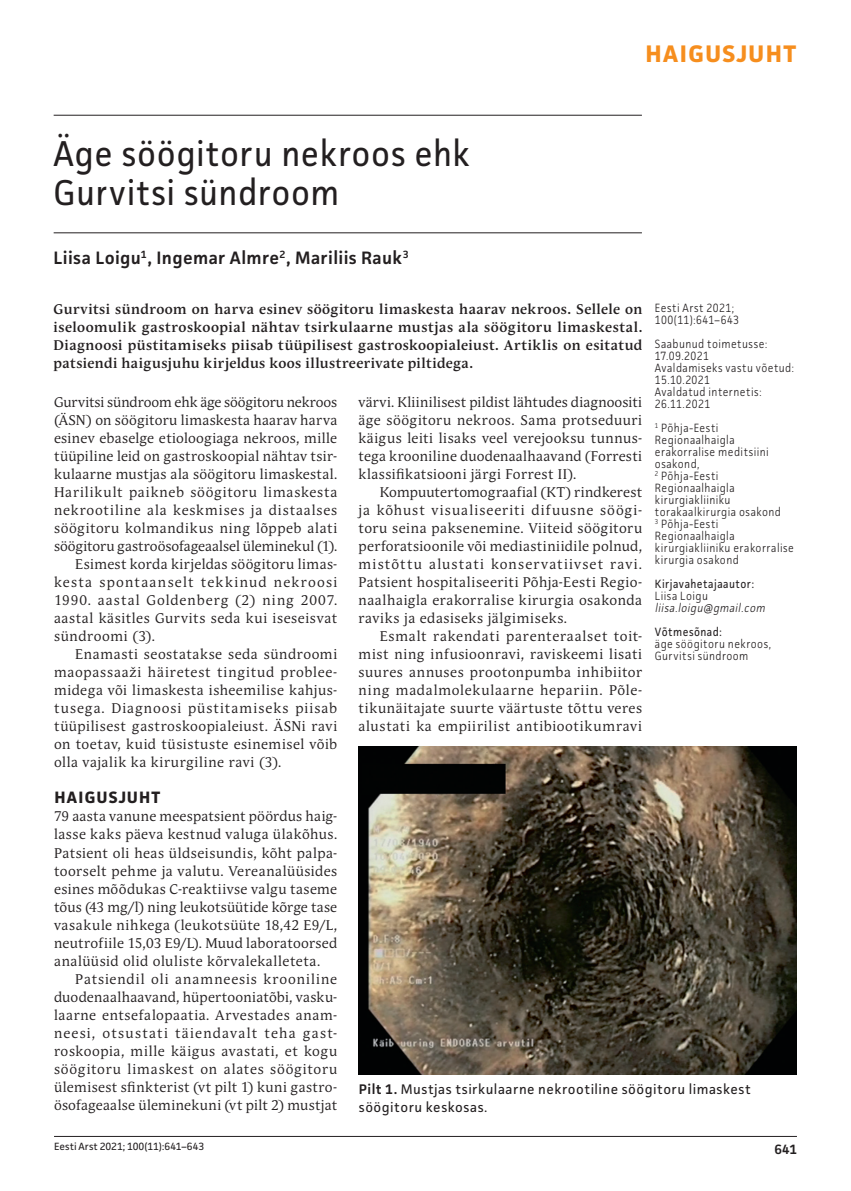
<style>
.page{position:relative;width:851px;height:1191px;background:#fff}
.page>*{position:absolute;margin:0;border:0;box-sizing:border-box;transform-origin:0 0}
.t1{font:36px/39px "Facit";letter-spacing:.015em;color:#231f20;scale:.95 1}
.t2{font:700 24px "Facit";letter-spacing:.05em;color:#f68e1e}
.t3{font:600 18px "Facit";letter-spacing:.02em;color:#231f20}
.t4{font:700 16.5px "Facit";color:#231f20}
.t5{font:13.95px/18px "Andulka Book Pro";letter-spacing:.04em;color:#231f20;text-align:justify}
.t6{font:700 13.95px/18px "Andulka Book Pro";letter-spacing:.03em;color:#231f20;text-align:justify}
.t7{font:13.95px "Andulka Book Pro";letter-spacing:.02em;color:#231f20}
.t8{font:13.95px/18px "Facit";letter-spacing:.035em;color:#231f20}
.t9{font:13.95px "Andulka Book Pro";letter-spacing:.065em;color:#231f20}
.t10{font:13.95px "Andulka Book Pro";letter-spacing:.075em;color:#231f20}
.t11{font:13.95px "Andulka Book Pro";color:#231f20}
.t12{font:13.95px "Andulka Book Pro";letter-spacing:-.005em;color:#231f20}
.t13{font:13.95px "Andulka Book Pro";letter-spacing:.06em;color:#231f20}
.t14{font:13.95px "Andulka Book Pro";letter-spacing:.09em;color:#231f20}
.t15{font:600 13.5px "Facit";color:#231f20}
.t16{font:300 12px/12px "Facit";letter-spacing:.04em;color:#231f20;scale:.9 1}
.t17{font:12px "Facit";letter-spacing:.04em;color:#231f20;scale:.9 1}
.t18{font:italic 300 12px "Facit";color:#231f20;scale:.9 1}
.t19{font:10.5px "Facit";letter-spacing:-.005em;color:#231f20}
.s1{font-weight:600}
</style>
<div class="page">
<hr style="left:54px;top:1136px;width:742px;height:1px;background:#231f20">
<hr style="left:54px;top:115px;width:587px;height:1px;background:#231f20">
<hr style="left:54px;top:232px;width:587px;height:1px;background:#231f20">
<img style="left:359px;top:746px;width:437px;height:328px">
<h1 class="t1" style="left:54px;top:133px;width:439px">Äge söögitoru nekroos ehk<br>Gurvitsi sündroom</h1>
<h2 class="t2" style="left:645px;top:39px;width:152px">HAIGUSJUHT</h2>
<p class="t3" style="left:54px;top:246px;width:356px">Liisa Loigu<sup>1</sup>, Ingemar Almre<sup>2</sup>, Mariliis Rauk<sup>3</sup></p>
<p class="t6" style="left:54px;top:300px;width:590px">Gurvitsi sündroom on harva esinev söögitoru limaskesta haarav nekroos. Sellele on iseloomulik gastroskoopial nähtav tsirkulaarne mustjas ala söögitoru limaskestal.<br>Diagnoosi püstitamiseks piisab tüüpilisest gastroskoopialeiust. Artiklis on esitatud patsiendi haigusjuhu kirjeldus koos illustreerivate piltidega.</p>
<p class="t12" style="left:54px;top:394px;width:284px">Gurvitsi sündroom ehk äge söögitoru nekroos</p>
<p class="t5" style="left:54px;top:411px;width:285px">(ÄSN) on söögitoru limaskesta haarav harva</p>
<p class="t7" style="left:54px;top:430px;width:285px">esinev ebaselge etioloogiaga nekroos, mille</p>
<p class="t7" style="left:54px;top:448px;width:285px">tüüpiline leid on gastroskoopial nähtav tsir-</p>
<p class="t5" style="left:54px;top:465px;width:285px">kulaarne mustjas ala söögitoru limaskestal.</p>
<p class="t9" style="left:54px;top:484px;width:284px">Harilikult paikneb söögitoru limaskesta</p>
<p class="t9" style="left:54px;top:502px;width:285px">nekrootiline ala keskmises ja distaalses</p>
<p class="t5" style="left:54px;top:519px;width:284px">söögitoru kolmandikus ning lõppeb alati</p>
<p class="t11" style="left:54px;top:538px;width:284px">söögitoru gastroösofageaalsel üleminekul (1).</p>
<p class="t5" style="left:75px;top:555px;width:263px">Esimest korda kirjeldas söögitoru limas-</p>
<p class="t14" style="left:54px;top:574px;width:285px">kesta spontaanselt tekkinud nekroosi</p>
<p class="t10" style="left:54px;top:592px;width:285px">1990. aastal Goldenberg (2) ning 2007.</p>
<p class="t5" style="left:54px;top:609px;width:284px">aastal käsitles Gurvits seda kui iseseisvat</p>
<p class="t5" style="left:54px;top:627px;width:102px">sündroomi (3).</p>
<p class="t5" style="left:75px;top:645px;width:263px">Enamasti seostatakse seda sündroomi</p>
<p class="t13" style="left:54px;top:664px;width:285px">maopassaaži häiretest tingitud problee-</p>
<p class="t5" style="left:54px;top:681px;width:285px">midega või limaskesta isheemilise kahjus-</p>
<p class="t10" style="left:54px;top:700px;width:285px">tusega. Diagnoosi püstitamiseks piisab</p>
<p class="t5" style="left:54px;top:717px;width:285px">tüüpilisest gastroskoopialeiust. ÄSNi ravi</p>
<p class="t5" style="left:54px;top:735px;width:285px">on toetav, kuid tüsistuste esinemisel võib</p>
<p class="t5" style="left:54px;top:753px;width:229px">olla vajalik ka kirurgiline ravi (3).</p>
<p class="t4" style="left:54px;top:787px;width:12px">HAIGUSJUHT</p>
<p class="t5" style="left:54px;top:807px;width:285px">79 aasta vanune meespatsient pöördus haig&shy;lasse kaks päeva kestnud valuga ülakõhus.<br>Patsient oli heas üldseisundis, kõht palpa&shy;toorselt pehme ja valutu. Vereanalüüsides esines mõõdukas C-reaktiivse valgu taseme tõus (43 mg/l) ning leukotsüütide kõrge tase vasakule nihkega (leukotsüüte 18,42 E9/L, neutrofiile 15,03 E9/L). Muud laboratoorsed analüüsid olid oluliste kõrvalekalleteta.</p>
<p class="t5" style="left:54px;top:969px;width:285px;text-indent:21px">Patsiendil oli anamneesis krooniline duodenaalhaavand, hüpertooniatõbi, vasku&shy;laarne entsefalopaatia. Arvestades anam&shy;neesi, otsustati täiendavalt teha gast&shy;roskoopia, mille käigus avastati, et kogu söögitoru limaskest on alates söögitoru ülemisest sfinkterist (vt pilt 1) kuni gastro&shy;ösofageaalse üleminekuni (vt pilt 2) mustjat</p>
<p class="t16" style="left:654px;top:302px;width:95px">Eesti Arst 2021;<br>100(11):641–643</p>
<p class="t16" style="left:654px;top:338px;width:156px">Saabunud toimetusse:<br>17.09.2021<br>Avaldamiseks vastu võetud:<br>15.10.2021<br>Avaldatud internetis:<br>26.11.2021</p>
<p class="t16" style="left:654px;top:422px;width:156px"><sup>1</sup> Põhja-Eesti<br>Regionaalhaigla erakorralise meditsiini osakond,<br><sup>2</sup> Põhja-Eesti<br>Regionaalhaigla kirurgiakliiniku torakaalkirurgia osakond<br><sup>3</sup> Põhja-Eesti<br>Regionaalhaigla kirurgiakliiniku erakorralise kirurgia osakond</p>
<p class="t17" style="left:654px;top:577px;width:112px">Kirjavahetajaautor:</p>
<p class="t16" style="left:654px;top:590px;width:60px">Liisa Loigu</p>
<p class="t18" style="left:654px;top:601px;width:127px">liisa.loigu@gmail.com</p>
<p class="t17" style="left:654px;top:625px;width:76px">Võtmesõnad:</p>
<p class="t16" style="left:654px;top:638px;width:131px">äge söögitoru nekroos,<br>Gurvitsi sündroom</p>
<p class="t5" style="left:358px;top:393px;width:285px">värvi. Kliinilisest pildist lähtudes diagnoositi äge söögitoru nekroos. Sama protseduuri käigus leiti lisaks veel verejooksu tunnus&shy;tega krooniline duodenaalhaavand (Forresti klassifikatsiooni järgi Forrest II).</p>
<p class="t5" style="left:358px;top:483px;width:285px;text-indent:21px">Kompuutertomograafial (KT) rindkerest ja kõhust visualiseeriti difuusne söögi&shy;toru seina paksenemine. Viiteid söögitoru perforatsioonile või mediastiniidile polnud, mistõttu alustati konservatiivset ravi.<br>Patsient hospitaliseeriti Põhja-Eesti Regio&shy;naalhaigla erakorralise kirurgia osakonda raviks ja edasiseks jälgimiseks.</p>
<p class="t5" style="left:358px;top:627px;width:285px;text-indent:21px">Esmalt rakendati parenteraalset toit&shy;mist ning infusioonravi, raviskeemi lisati suures annuses prootonpumba inhibiitor ning madalmolekulaarne hepariin. Põle&shy;tikunäitajate suurte väärtuste tõttu veres alustati ka empiirilist antibiootikumravi</p>
<p class="t8" style="left:359px;top:1079px;width:393px"><span class="s1">Pilt 1.</span> Mustjas tsirkulaarne nekrootiline söögitoru limaskest söögitoru keskosas.</p>
<p class="t19" style="left:54px;top:1139px;width:152px">Eesti Arst 2021; 100(11):641–643</p>
<p class="t15" style="left:774px;top:1140px;width:24px">641</p>
</div>
